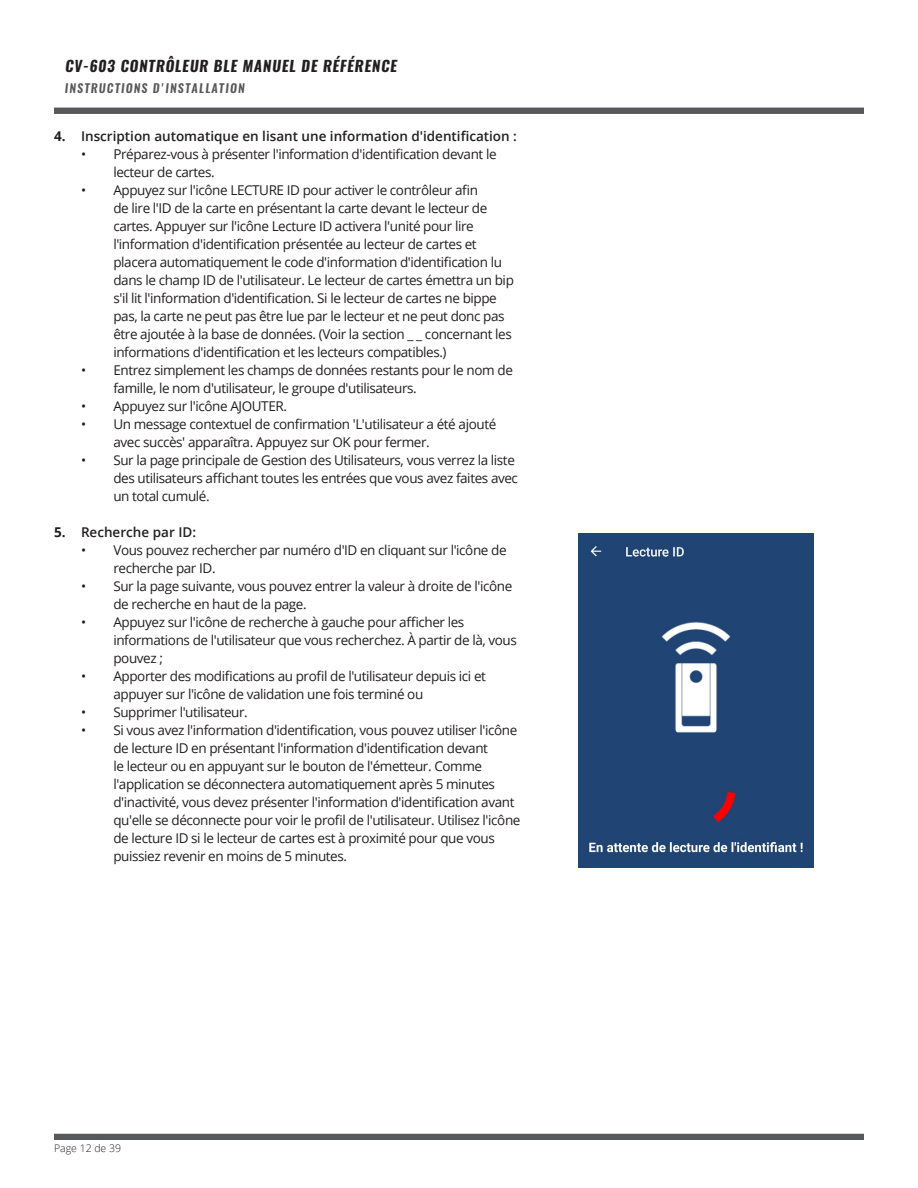
<style>
.page{position:relative;width:918px;height:1188px;background:#fff}
.page>*{position:absolute;margin:0;border:0;box-sizing:border-box;transform-origin:0 0}
._2018-H1a_Aligh_Left-Inst_Instructions_Bl{font:700 15px "Oswald";color:#231f20}
.t1{font:13.5px/18px "Open Sans";letter-spacing:-.03em;color:#231f20}
.t2{font:600 13.5px "Open Sans";color:#231f20}
._2018-H1a_Aligh_Left-Inst_Instructions_Gr{font:italic 600 12px "Oswald";letter-spacing:.1em;color:#57585a}
._2018_-_page___align_left{font:300 10.5px "Open Sans";color:#231f20}
.s1{font-weight:700}
</style>
<div class="page">
<div style="left:54px;top:108px;width:810px;height:6px;background:#57585a"></div>
<div style="left:54px;top:1134px;width:810px;height:6px;background:#57585a"></div>
<img style="left:579px;top:534px;width:235px;height:333px">
<p class="_2018-H1a_Aligh_Left-Inst_Instructions_Bl" style="left:65px;top:58px;width:336px">CV-603 CONTRÔLEUR BLE MANUEL DE RÉFÉRENCE</p>
<p class="_2018-H1a_Aligh_Left-Inst_Instructions_Gr" style="left:65px;top:79px;width:181px">INSTRUCTIONS D'INSTALLATION</p>
<p class="t2" style="left:54px;top:127px;width:465px"><span class="s1">4.</span> Inscription automatique en lisant une information d'identification :</p>
<p class="t1" style="left:113px;top:145px;width:385px;text-indent:-32px">• Préparez-vous à présenter l'information d'identification devant le lecteur de cartes.</p>
<p class="t1" style="left:113px;top:181px;width:402px;text-indent:-32px">• Appuyez sur l'icône LECTURE ID pour activer le contrôleur afin<br>de lire l'ID de la carte en présentant la carte devant le lecteur de cartes. Appuyer sur l'icône Lecture ID activera l'unité pour lire l'information d'identification présentée au lecteur de cartes et placera automatiquement le code d'information d'identification lu dans le champ ID de l'utilisateur. Le lecteur de cartes émettra un bip s'il lit l'information d'identification. Si le lecteur de cartes ne bippe pas, la carte ne peut pas être lue par le lecteur et ne peut donc pas être ajoutée à la base de données. (Voir la section _ _ concernant les informations d'identification et les lecteurs compatibles.)</p>
<p class="t1" style="left:113px;top:361px;width:401px;text-indent:-32px">• Entrez simplement les champs de données restants pour le nom de famille, le nom d'utilisateur, le groupe d'utilisateurs.</p>
<p class="t1" style="left:81px;top:397px;width:207px">• Appuyez sur l'icône AJOUTER.</p>
<p class="t1" style="left:113px;top:415px;width:384px;text-indent:-32px">• Un message contextuel de confirmation 'L'utilisateur a été ajouté avec succès' apparaîtra. Appuyez sur OK pour fermer.</p>
<p class="t1" style="left:113px;top:451px;width:406px;text-indent:-32px">• Sur la page principale de Gestion des Utilisateurs, vous verrez la liste des utilisateurs affichant toutes les entrées que vous avez faites avec un total cumulé.</p>
<p class="t2" style="left:54px;top:523px;width:144px"><span class="s1">5.</span> Recherche par ID:</p>
<p class="t1" style="left:113px;top:541px;width:395px;text-indent:-32px">• Vous pouvez rechercher par numéro d'ID en cliquant sur l'icône de recherche par ID.</p>
<p class="t1" style="left:113px;top:577px;width:400px;text-indent:-32px">• Sur la page suivante, vous pouvez entrer la valeur à droite de l'icône de recherche en haut de la page.</p>
<p class="t1" style="left:113px;top:613px;width:405px;text-indent:-32px">• Appuyez sur l'icône de recherche à gauche pour afficher les informations de l'utilisateur que vous recherchez. À partir de là, vous pouvez ;</p>
<p class="t1" style="left:113px;top:667px;width:374px;text-indent:-32px">• Apporter des modifications au profil de l'utilisateur depuis ici et appuyer sur l'icône de validation une fois terminé ou</p>
<p class="t1" style="left:81px;top:703px;width:168px">• Supprimer l'utilisateur.</p>
<p class="t1" style="left:113px;top:721px;width:409px;text-indent:-32px">• Si vous avez l'information d'identification, vous pouvez utiliser l'icône de lecture ID en présentant l'information d'identification devant<br>le lecteur ou en appuyant sur le bouton de l'émetteur. Comme l'application se déconnectera automatiquement après 5 minutes d'inactivité, vous devez présenter l'information d'identification avant qu'elle se déconnecte pour voir le profil de l'utilisateur. Utilisez l'icône de lecture ID si le lecteur de cartes est à proximité pour que vous puissiez revenir en moins de 5 minutes.</p>
<p class="_2018_-_page___align_left" style="left:54px;top:1141px;width:69px">Page 12 de 39</p>
</div>
